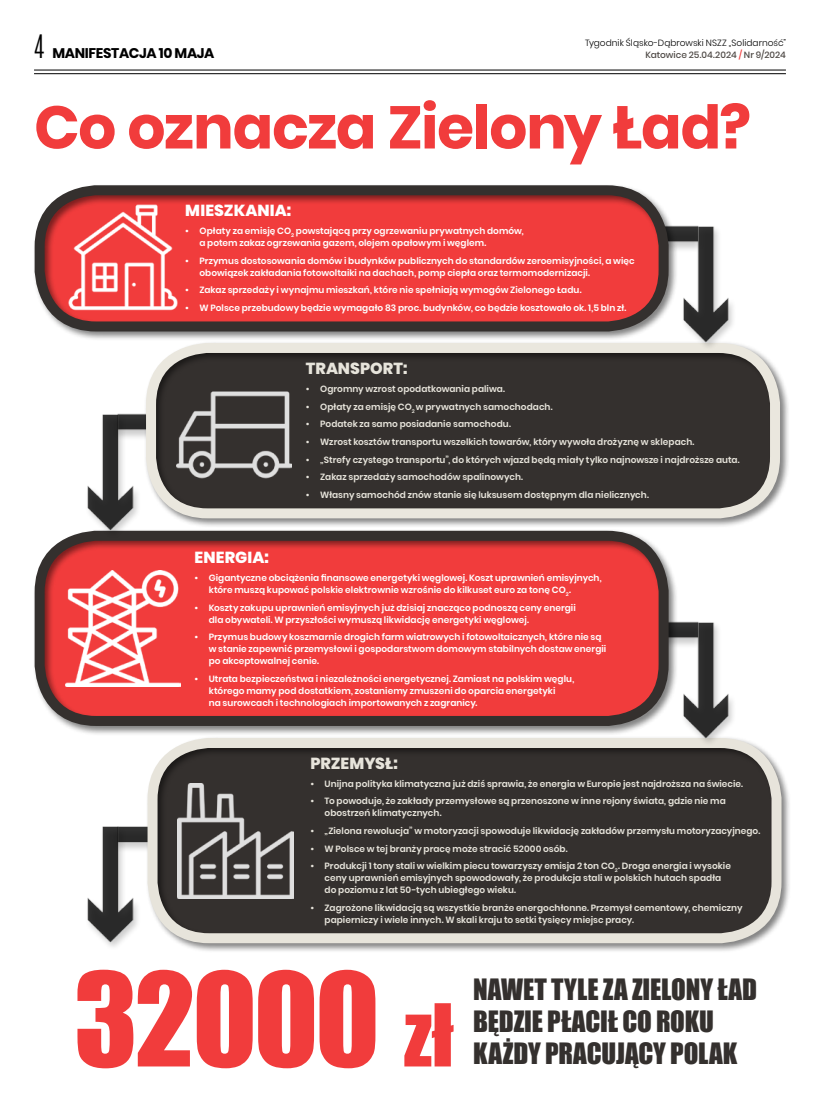
<style>
.page{position:relative;width:820px;height:1106px;background:#fff}
.page>*{position:absolute;margin:0;border:0;box-sizing:border-box;transform-origin:0 0}
.t1{font:120px "Impact";letter-spacing:-.025em;color:#f13c3c}
.t2{font:700 60px "Poppins";letter-spacing:-.02em;color:#f13c3c}
.t3{font:27px/32px "Impact";letter-spacing:-.005em;color:#34302e}
.t4{font:800 16px "Poppins";color:#e7e4db}
.t5{font:800 16px "Poppins";letter-spacing:.005em;color:#fff}
.t6{font:700 14px "Poppins";letter-spacing:-.025em;color:#000}
.t7{font:600 9px/12px "Poppins";letter-spacing:.005em;color:#fff}
.t8{font:600 9px/12px "Poppins";letter-spacing:.005em;color:#e7e4db}
.t9{font:300 9px "Poppins";color:#000}
.t10{font:500 9px "Poppins";color:#4f4a46}
.s1{font-family:"Antonio";font-weight:300;font-size:27px}
.s2{color:#f13c3c}
.s3{font-size:80px}
</style>
<div class="page">
<div style="left:144px;top:341px;width:645px;height:187px;background:#000;opacity:.5"></div>
<div style="left:146px;top:343px;width:633px;height:175px;border:10px solid #eae7de;border-radius:57px"></div>
<div style="left:33px;top:529px;width:645px;height:207px;background:#000;opacity:.5"></div>
<div style="left:35px;top:531px;width:633px;height:195px;border:10px solid #34302e;border-radius:57px"></div>
<div style="left:145px;top:736px;width:646px;height:217px;background:#000;opacity:.5"></div>
<div style="left:147px;top:738px;width:634px;height:205px;border:10px solid #e7e4db;border-radius:57px"></div>
<div style="left:33px;top:183px;width:645px;height:158px;background:#000;opacity:.5"></div>
<div style="left:35px;top:185px;width:633px;height:146px;border:10px solid #34302e;border-radius:57px"></div>
<hr style="left:34px;top:70px;width:751px;height:1px;background:#000">
<hr style="left:34px;top:73px;width:751px;height:1px;background:#000">
<img style="left:176px;top:377px;width:116px;height:115px">
<img style="left:65px;top:571px;width:115px;height:115px">
<img style="left:178px;top:783px;width:115px;height:115px">
<img style="left:65px;top:201px;width:115px;height:115px">
<div style="left:680px;top:621px;width:56px;height:126px;background:#e7e4db"></div>
<img style="left:669px;top:616px;width:72px;height:125px">
<div style="left:680px;top:225px;width:56px;height:126px;background:#eae7de"></div>
<img style="left:669px;top:220px;width:72px;height:125px">
<img style="left:87px;top:820px;width:59px;height:125px">
<div style="left:85px;top:413px;width:56px;height:126px;background:#34302e"></div>
<img style="left:74px;top:408px;width:72px;height:125px">
<h3 class="t6" style="left:34px;top:45px;width:182px"><span class="s1">4</span> Manifestacja 10 maja</h3>
<p class="t9" style="left:585px;top:38px;width:202px">Tygodnik Śląsko-Dąbrowski NSZZ „Solidarność”</p>
<p class="t10" style="left:645px;top:50px;width:142px">Katowice 25.04.2024 <span class="s2">/</span> Nr 9/2024</p>
<h2 class="t2" style="left:34px;top:93px;width:718px">Co oznacza Zielony Ład?</h2>
<h3 class="t5" style="left:185px;top:201px;width:108px">MIESZKANIA:</h3>
<p class="t7" style="left:199px;top:225px;width:326px;text-indent:-14px">• Opłaty za emisję CO<sub>2</sub> powstającą przy ogrzewaniu prywatnych domów, a potem zakaz ogrzewania gazem, olejem opałowym i węglem.</p>
<p class="t7" style="left:199px;top:254px;width:436px;text-indent:-14px">• Przymus dostosowania domów i budynków publicznych do standardów zeroemisyjności, a więc obowiązek zakładania fotowoltaiki na dachach, pomp ciepła oraz termomodernizacji.</p>
<p class="t7" style="left:185px;top:284px;width:398px">• Zakaz sprzedaży i wynajmu mieszkań, które nie spełniają wymogów Zielonego Ładu.</p>
<p class="t7" style="left:185px;top:302px;width:442px">• W Polsce przebudowy będzie wymagało 83 proc. budynków, co będzie kosztowało ok. 1,5 bln zł.</p>
<h3 class="t4" style="left:306px;top:359px;width:103px">TRANSPORT:</h3>
<p class="t8" style="left:306px;top:383px;width:200px">• Ogromny wzrost opodatkowania paliwa.</p>
<p class="t8" style="left:306px;top:400px;width:248px">• Opłaty za emisję CO<sub>2</sub> w prywatnych samochodach.</p>
<p class="t8" style="left:306px;top:418px;width:206px">• Podatek za samo posiadanie samochodu.</p>
<p class="t8" style="left:306px;top:436px;width:390px">• Wzrost kosztów transportu wszelkich towarów, który wywoła drożyznę w sklepach.</p>
<p class="t8" style="left:306px;top:453px;width:435px">• „Strefy czystego transportu”, do których wjazd będą miały tylko najnowsze i najdroższe auta.</p>
<p class="t8" style="left:306px;top:471px;width:219px">• Zakaz sprzedaży samochodów spalinowych.</p>
<p class="t8" style="left:306px;top:489px;width:344px">• Własny samochód znów stanie się luksusem dostępnym dla nielicznych.</p>
<h3 class="t5" style="left:194px;top:548px;width:76px">ENERGIA:</h3>
<p class="t7" style="left:209px;top:571px;width:394px;text-indent:-14px">• Gigantyczne obciążenia finansowe energetyki węglowej. Koszt uprawnień emisyjnych, które muszą kupować polskie elektrownie wzrośnie do kilkuset euro za tonę CO<sub>2</sub>.</p>
<p class="t7" style="left:209px;top:601px;width:368px;text-indent:-14px">• Koszty zakupu uprawnień emisyjnych już dzisiaj znacząco podnoszą ceny energii dla obywateli. W przyszłości wymuszą likwidację energetyki węglowej.</p>
<p class="t7" style="left:209px;top:631px;width:399px;text-indent:-14px">• Przymus budowy koszmarnie drogich farm wiatrowych i fotowoltaicznych, które nie są w stanie zapewnić przemysłowi i gospodarstwom domowym stabilnych dostaw energii po akceptowalnej cenie.</p>
<p class="t7" style="left:209px;top:672px;width:367px;text-indent:-14px">• Utrata bezpieczeństwa i niezależności energetycznej. Zamiast na polskim węglu, którego mamy pod dostatkiem, zostaniemy zmuszeni do oparcia energetyki<br>na surowcach i technologiach importowanych z zagranicy.</p>
<h3 class="t4" style="left:310px;top:754px;width:89px">PRZEMYSŁ:</h3>
<p class="t8" style="left:310px;top:777px;width:434px">• Unijna polityka klimatyczna już dziś sprawia, że energia w Europie jest najdroższa na świecie.</p>
<p class="t8" style="left:324px;top:795px;width:402px;text-indent:-14px">• To powoduje, że zakłady przemysłowe są przenoszone w inne rejony świata, gdzie nie ma obostrzeń klimatycznych.</p>
<p class="t8" style="left:310px;top:825px;width:451px">• „Zielona rewolucja” w motoryzacji spowoduje likwidację zakładów przemysłu motoryzacyjnego.</p>
<p class="t8" style="left:310px;top:842px;width:258px">• W Polsce w tej branży pracę może stracić 52000 osób.</p>
<p class="t8" style="left:324px;top:860px;width:408px;text-indent:-14px">• Produkcji 1 tony stali w wielkim piecu towarzyszy emisja 2 ton CO<sub>2</sub>. Droga energia i wysokie ceny uprawnień emisyjnych spowodowały, że produkcja stali w polskich hutach spadła do poziomu z lat 50-tych ubiegłego wieku.</p>
<p class="t8" style="left:324px;top:902px;width:419px;text-indent:-14px">• Zagrożone likwidacją są wszystkie branże energochłonne. Przemysł cementowy, chemiczny papierniczy i wiele innych. W skali kraju to setki tysięcy miejsc pracy.</p>
<h1 class="t1" style="left:74px;top:926px;width:381px">32000 <span class="s3">ZŁ</span></h1>
<h3 class="t3" style="left:473px;top:973px;width:285px">NAWET TYLE ZA ZIELONY ŁAD<br>BĘDZIE PŁACIŁ CO ROKU<br>KAŻDY PRACUJĄCY POLAK</h3>
</div>
